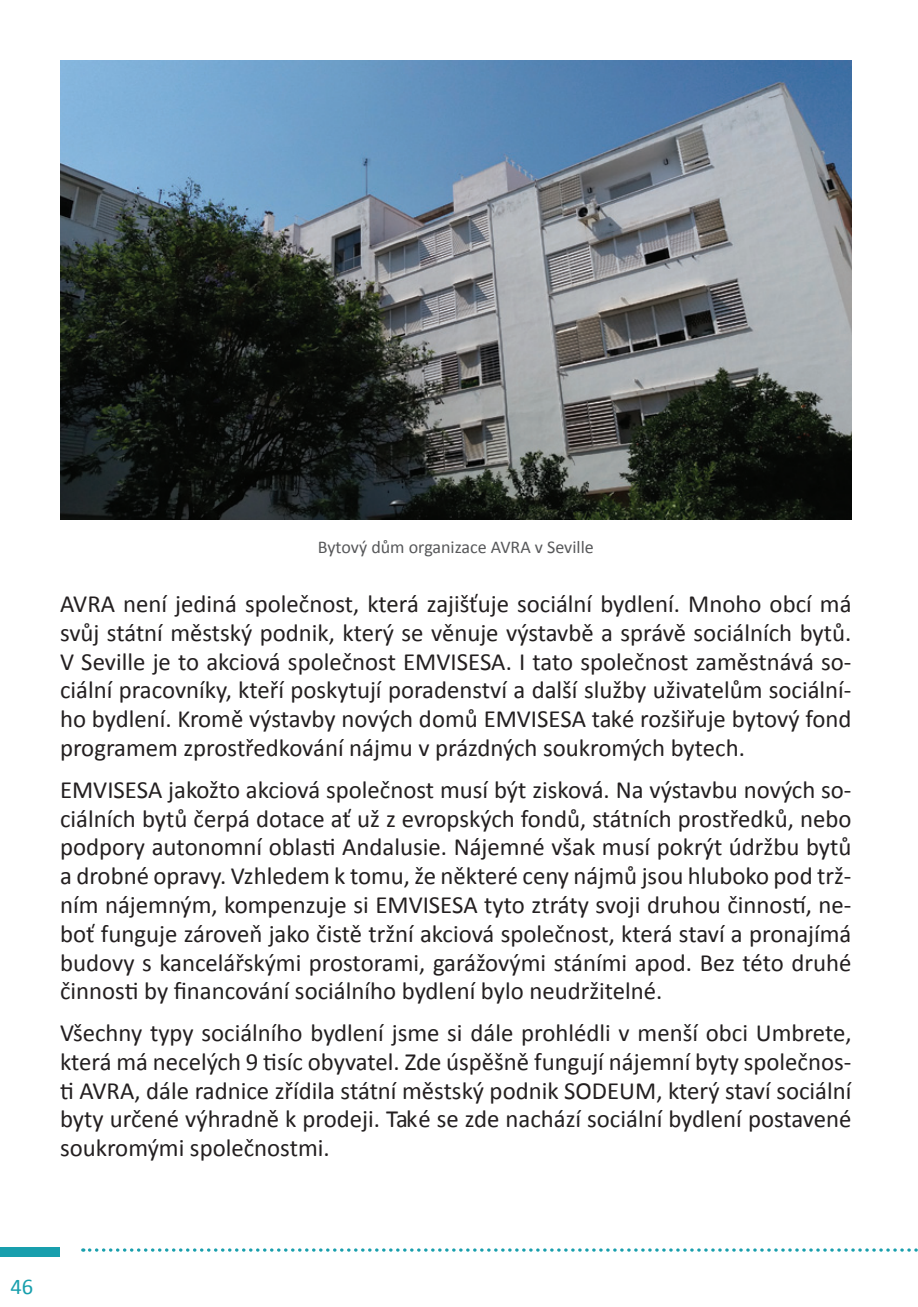
<style>
.page{position:relative;width:918px;height:1307px;background:#fff}
.page>*{position:absolute;margin:0;border:0;box-sizing:border-box;transform-origin:0 0}
.t1{font:24.75px/28.8px "Calibri";color:#231f20;text-align:justify}
.t2{font:22.5px "Calibri";color:#189fad}
.t3{font:18px "Calibri";color:#57585a}
</style>
<div class="page">
<div style="left:0;top:1246px;width:60px;height:10px;background:#189fad"></div>
<svg style="left:90px;top:1248px;width:828px;height:3px"></svg>
<img style="left:60px;top:60px;width:791px;height:459px">
<p class="t3" style="left:318px;top:535px;width:277px">Bytový dům organizace AVRA v Seville</p>
<p class="t1" style="left:60px;top:588px;width:792px">AVRA není jediná společnost, která zajišťuje sociální bydlení. Mnoho obcí má svůj státní městský podnik, který se věnuje výstavbě a správě sociálních bytů.<br>V Seville je to akciová společnost EMVISESA. I tato společnost zaměstnává so&shy;ciální pracovníky, kteří poskytují poradenství a další služby uživatelům sociální&shy;ho bydlení. Kromě výstavby nových domů EMVISESA také rozšiřuje bytový fond programem zprostředkování nájmu v prázdných soukromých bytech.</p>
<p class="t1" style="left:60px;top:773px;width:792px">EMVISESA jakožto akciová společnost musí být zisková. Na výstavbu nových so&shy;ciálních bytů čerpá dotace ať už z evropských fondů, státních prostředků, nebo podpory autonomní oblasti Andalusie. Nájemné však musí pokrýt údržbu bytů a drobné opravy. Vzhledem k tomu, že některé ceny nájmů jsou hluboko pod trž&shy;ním nájemným, kompenzuje si EMVISESA tyto ztráty svoji druhou činností, ne&shy;boť funguje zároveň jako čistě tržní akciová společnost, která staví a pronajímá budovy s kancelářskými prostorami, garážovými stáními apod. Bez této druhé činnosti by financování sociálního bydlení bylo neudržitelné.</p>
<p class="t1" style="left:60px;top:1017px;width:792px">Všechny typy sociálního bydlení jsme si dále prohlédli v menší obci Umbrete, která má necelých 9 tisíc obyvatel. Zde úspěšně fungují nájemní byty společnos&shy;ti AVRA, dále radnice zřídila státní městský podnik SODEUM, který staví sociální byty určené výhradně k prodeji. Také se zde nachází sociální bydlení postavené soukromými společnostmi.</p>
<p class="t2" style="left:10px;top:1272px;width:24px">46</p>
</div>
